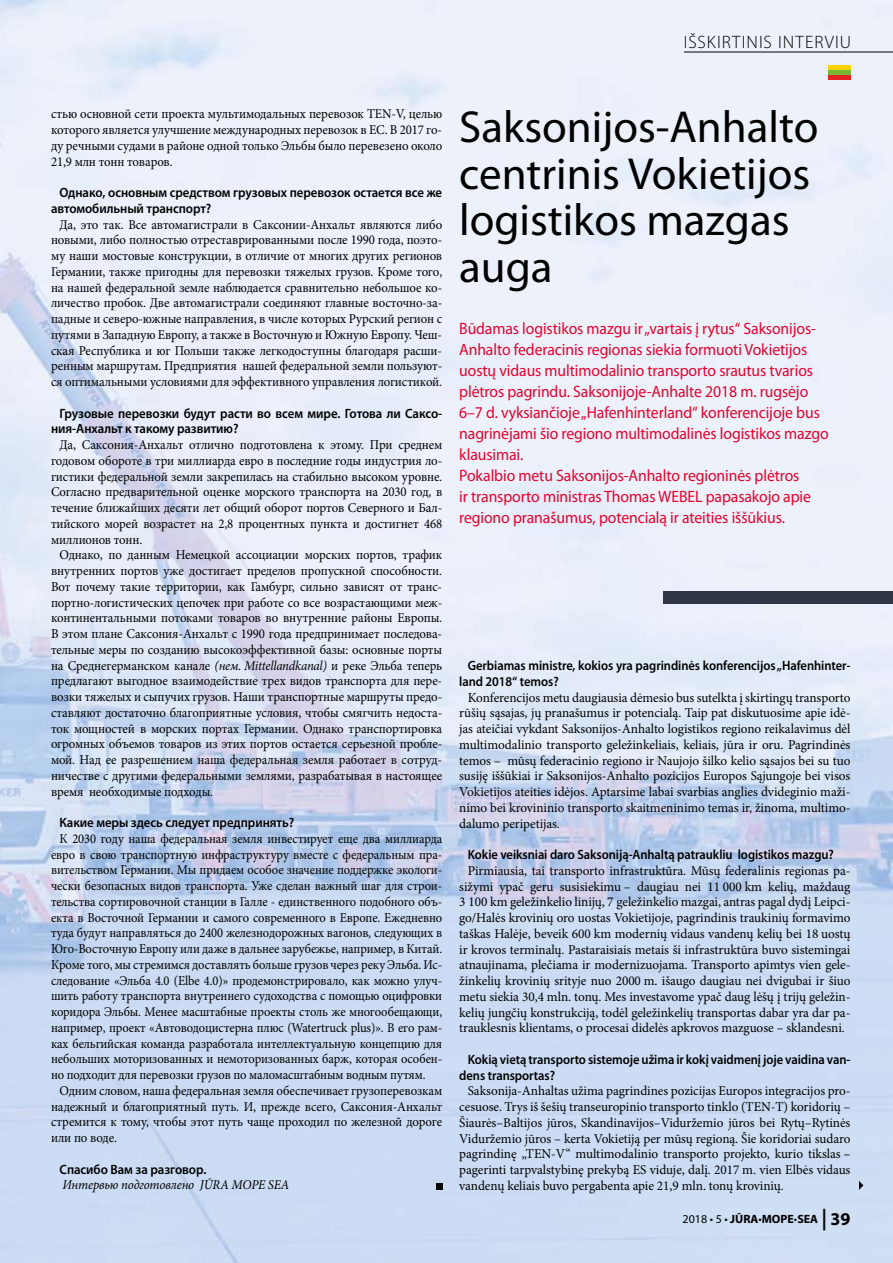
<style>
.page{position:relative;width:893px;height:1263px;background:#fff}
.page>*{position:absolute;margin:0;border:0;box-sizing:border-box;transform-origin:0 0}
.t1{font:45px/46.5px "Myriad Pro";color:#000}
.t2{font:300 18px "Myriad Pro";letter-spacing:.055em;color:#000}
.t3{font:16.5px/21px "Myriad Pro";letter-spacing:-.005em;color:#e4032e;scale:.95 1}
.t4{font:13.5px/15.8px "Minion Pro";letter-spacing:-.01em;color:#000;text-align:justify;scale:.95 1}
.t5{font:13.5px/15.8px "Minion Pro";letter-spacing:-.01em;color:#000;text-align:justify}
.t6{font:13.5px/15.8px "Minion Pro";letter-spacing:-.01em;color:#000;text-align:justify;scale:.93 1}
.t7{font:600 13.5px/15.8px "Myriad Pro";letter-spacing:-.005em;color:#000;scale:.93 1}
.t8{font:600 13.5px/15.8px "Myriad Pro";letter-spacing:-.005em;color:#000;scale:.95 1}
.t9{font:italic 13.5px "Minion Pro";letter-spacing:-.015em;color:#000;scale:.95 1}
.t10{font:700 12px "Myriad Pro";color:#000}
.s1{font-style:italic}
.s2{font-weight:400}
.s3{font-size:21.6px}
.s4{font-size:18px}
</style>
<div class="page">
<img style="left:0;top:0;width:893px;height:1263px">
<div style="left:663px;top:591px;width:230px;height:12px;background:#313647"></div>
<svg style="left:859px;top:1181px;width:4px;height:9px"></svg>
<div style="left:436px;top:1183px;width:6px;height:7px;background:#000"></div>
<hr style="left:684px;top:52px;width:209px;height:1px;background:#000">
<div style="left:828px;top:65px;width:22px;height:5px;background:#ffd300"></div>
<div style="left:828px;top:70px;width:22px;height:5px;background:#76b837"></div>
<div style="left:828px;top:75px;width:22px;height:5px;background:#e51f22"></div>
<h2 class="t2" style="left:684px;top:31px;width:163px">IŠSKIRTINIS INTERVIU</h2>
<p class="t4" style="left:51px;top:106px;width:413px">стью основной сети проекта мультимодальных перевозок TEN-V, целью которого является улучшение международных перевозок в ЕС. В 2017 го&shy;ду речными судами в районе одной только Эльбы было перевезено около 21,9 млн тонн товаров.</p>
<p class="t8" style="left:51px;top:184px;width:413px;text-indent:9px">Однако, основным средством грузовых перевозок остается все же автомобильный транспорт?</p>
<p class="t4" style="left:51px;top:216px;width:413px;text-indent:9px">Да, это так. Все автомагистрали в Саксонии-Анхальт являются либо новыми, либо полностью отреставрированными после 1990 года, поэто&shy;му наши мостовые конструкции, в отличие от многих других регионов Германии, также пригодны для перевозки тяжелых грузов. Кроме того, на нашей федеральной земле наблюдается сравнительно небольшое ко&shy;личество пробок. Две автомагистрали соединяют главные восточно-за&shy;падные и северо-южные направления, в числе которых Рурский регион с путями в Западную Европу, а также в Восточную и Южную Европу. Чеш&shy;ская Республика и юг Польши также легкодоступны благодаря расши&shy;ренным маршрутам. Предприятия нашей федеральной земли пользуют&shy;ся оптимальными условиями для эффективного управления логистикой.</p>
<p class="t8" style="left:51px;top:405px;width:413px;text-indent:9px">Грузовые перевозки будут расти во всем мире. Готова ли Саксо&shy;ния-Анхальт к такому развитию?</p>
<p class="t4" style="left:51px;top:437px;width:413px;text-indent:9px">Да, Саксония-Анхальт отлично подготовлена к этому. При среднем годовом обороте в три миллиарда евро в последние годы индустрия ло&shy;гистики федеральной земли закрепилась на стабильно высоком уровне.<br>Согласно предварительной оценке морского транспорта на 2030 год, в течение ближайших десяти лет общий оборот портов Северного и Бал&shy;тийского морей возрастет на 2,8 процентных пункта и достигнет 468 миллионов тонн.</p>
<p class="t4" style="left:51px;top:547px;width:413px;text-indent:9px">Однако, по данным Немецкой ассоциации морских портов, трафик внутренних портов уже достигает пределов пропускной способности.<br>Вот почему такие территории, как Гамбург, сильно зависят от транс&shy;портно-логистических цепочек при работе со все возрастающими меж&shy;континентальными потоками товаров во внутренние районы Европы.<br>В этом плане Саксония-Анхальт с 1990 года предпринимает последова&shy;тельные меры по созданию высокоэффективной базы: основные порты на Среднегерманском канале <span class="s1">(нем. Mittellandkanal)</span> и реке Эльба теперь предлагают выгодное взаимодействие трех видов транспорта для пере&shy;возки тяжелых и сыпучих грузов. Наши транспортные маршруты предо&shy;ставляют достаточно благоприятные условия, чтобы смягчить недоста&shy;ток мощностей в морских портах Германии. Однако транспортировка огромных объемов товаров из этих портов остается серьезной пробле&shy;мой. Над ее разрешением наша федеральная земля работает в сотруд&shy;ничестве с другими федеральными землями, разрабатывая в настоящее время необходимые подходы.</p>
<p class="t8" style="left:60px;top:814px;width:249px">Какие меры здесь следует предпринять?</p>
<p class="t6" style="left:51px;top:831px;width:422px;text-indent:8px">К 2030 году наша федеральная земля инвестирует еще два миллиарда евро в свою транспортную инфраструктуру вместе с федеральным пра&shy;вительством Германии. Мы придаем особое значение поддержке экологи&shy;чески безопасных видов транспорта. Уже сделан важный шаг для строи&shy;тельства сортировочной станции в Галле - единственного подобного объ&shy;екта в Восточной Германии и самого современного в Европе. Ежедневно туда будут направляться до 2400 железнодорожных вагонов, следующих в Юго-Восточную Европу или даже в дальнее зарубежье, например, в Китай.<br>Кроме того, мы стремимся доставлять больше грузов через реку Эльба. Ис&shy;следование «Эльба 4.0 (Elbe 4.0)» продемонстрировало, как можно улуч&shy;шить работу транспорта внутреннего судоходства с помощью оцифровки коридора Эльбы. Менее масштабные проекты столь же многообещающи, например, проект «Автоводоцистерна плюс (Watertruck plus)». В его рам&shy;ках бельгийская команда разработала интеллектуальную концепцию для небольших моторизованных и немоторизованных барж, которая особен&shy;но подходит для перевозки грузов по маломасштабным водным путям.</p>
<p class="t4" style="left:51px;top:1083px;width:413px;text-indent:9px">Одним словом, наша федеральная земля обеспечивает грузоперевозкам надежный и благоприятный путь. И, прежде всего, Саксония-Анхальт стремится к тому, чтобы этот путь чаще проходил по железной дороге или по воде.</p>
<p class="t8" style="left:60px;top:1161px;width:156px">Спасибо Вам за разговор.</p>
<p class="t9" style="left:62px;top:1176px;width:240px">Интервью подготовлено JŪRA MOPE SEA</p>
<h1 class="t1" style="left:459px;top:103px;width:361px">Saksonijos-Anhalto centrinis Vokietijos logistikos mazgas auga</h1>
<p class="t3" style="left:459px;top:317px;width:390px">Būdamas logistikos mazgu ir „vartais į rytus“ Saksonijos-Anhalto federacinis regionas siekia formuoti Vokietijos uostų vidaus multimodalinio transporto srautus tvarios plėtros pagrindu. Saksonijoje-Anhalte 2018 m. rugsėjo 6–7 d. vyksiančioje „Hafenhinterland“ konferencijoje bus nagrinėjami šio regiono multimodalinės logistikos mazgo klausimai.<br>Pokalbio metu Saksonijos-Anhalto regioninės plėtros<br>ir transporto ministras Thomas WEBEL papasakojo apie regiono pranašumus, potencialą ir ateities iššūkius.</p>
<p class="t7" style="left:459px;top:657px;width:422px;text-indent:8px">Gerbiamas ministre, kokios yra pagrindinės konferencijos „Hafenhinter&shy;land 2018“ temos?</p>
<p class="t5" style="left:459px;top:689px;width:393px;text-indent:9px">Konferencijos metu daugiausia dėmesio bus sutelkta į skirtingų transporto rūšių sąsajas, jų pranašumus ir potencialą. Taip pat diskutuosime apie idė&shy;jas ateičiai vykdant Saksonijos-Anhalto logistikos regiono reikalavimus dėl multimodalinio transporto geležinkeliais, keliais, jūra ir oru. Pagrindinės temos – mūsų federacinio regiono ir Naujojo šilko kelio sąsajos bei su tuo susiję iššūkiai ir Saksonijos-Anhalto pozicijos Europos Sąjungoje bei visos Vokietijos ateities idėjos. Aptarsime labai svarbias anglies dvideginio maži&shy;nimo bei krovininio transporto skaitmeninimo temas ir, žinoma, multimo&shy;dalumo peripetijas.</p>
<p class="t7" style="left:468px;top:846px;width:395px">Kokie veiksniai daro Saksoniją-Anhaltą patraukliu logistikos mazgu?</p>
<p class="t5" style="left:459px;top:863px;width:393px;text-indent:9px">Pirmiausia, tai transporto infrastruktūra. Mūsų federalinis regionas pa&shy;sižymi ypač geru susisiekimu – daugiau nei 11 000 km kelių, maždaug 3 100 km geležinkelio linijų, 7 geležinkelio mazgai, antras pagal dydį Leipci&shy;go/Halės krovinių oro uostas Vokietijoje, pagrindinis traukinių formavimo taškas Halėje, beveik 600 km modernių vidaus vandenų kelių bei 18 uostų ir krovos terminalų. Pastaraisiais metais ši infrastruktūra buvo sistemingai atnaujinama, plečiama ir modernizuojama. Transporto apimtys vien gele&shy;žinkelių krovinių srityje nuo 2000 m. išaugo daugiau nei dvigubai ir šiuo metu siekia 30,4 mln. tonų. Mes investavome ypač daug lėšų į trijų geležin&shy;kelių jungčių konstrukciją, todėl geležinkelių transportas dabar yra dar pa&shy;trauklesnis klientams, o procesai didelės apkrovos mazguose – sklandesni.</p>
<p class="t7" style="left:459px;top:1051px;width:422px;text-indent:8px">Kokią vietą transporto sistemoje užima ir kokį vaidmenį joje vaidina van&shy;dens transportas?</p>
<p class="t5" style="left:459px;top:1083px;width:393px;text-indent:9px">Saksonija-Anhaltas užima pagrindines pozicijas Europos integracijos pro&shy;cesuose. Trys iš šešių transeuropinio transporto tinklo (TEN-T) koridorių – Šiaurės–Baltijos jūros, Skandinavijos–Viduržemio jūros bei Rytų–Rytinės Viduržemio jūros – kerta Vokietiją per mūsų regioną. Šie koridoriai sudaro pagrindinę „TEN-V“ multimodalinio transporto projekto, kurio tikslas – pagerinti tarpvalstybinę prekybą ES viduje, dalį. 2017 m. vien Elbės vidaus vandenų keliais buvo pergabenta apie 21,9 mln. tonų krovinių.</p>
<p class="t10" style="left:683px;top:1211px;width:169px"><span class="s2">2018 • 5 •</span> JŪRA<span class="s2">•</span>МОРЕ<span class="s2">•</span>SEA <span class="s3">|</span> <span class="s4">39</span></p>
</div>
